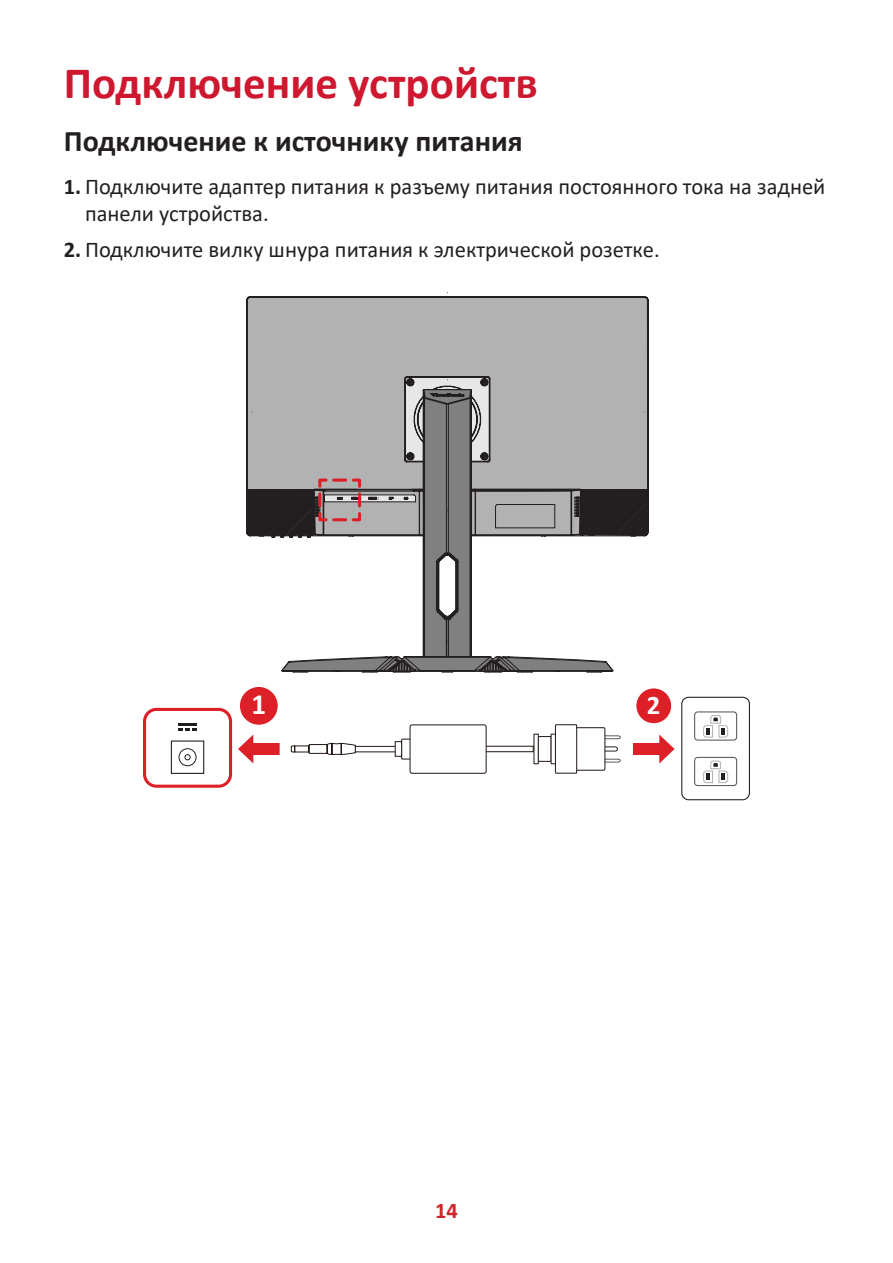
<style>
.page{position:relative;width:893px;height:1263px;background:#fff}
.page>*{position:absolute;margin:0;border:0;box-sizing:border-box;transform-origin:0 0}
.t1{font:700 45px "Calibri";color:#ce182f}
.t2{font:700 30px "Calibri";color:#231f20}
.t3{font:700 28.95px "Calibri";color:#fff}
.t4{font:700 26.85px "Calibri";color:#fff}
.t5{font:22.5px/27px "Calibri";color:#231f20}
.t6{font:700 22.5px "Calibri";color:#d1232a}
.s1{font-weight:700}
</style>
<div class="page">
<svg style="left:487px;top:724px;width:134px;height:50px"></svg>
<div style="left:401px;top:739px;width:35px;height:20px;border:1px solid #211613"></div>
<div style="left:410px;top:725px;width:76px;height:48px;background:#fff;border-radius:2px"></div>
<div style="left:410px;top:724px;width:77px;height:50px;border:1px solid #211613;border-radius:2px"></div>
<svg style="left:290px;top:741px;width:113px;height:16px"></svg>
<svg style="left:633px;top:734px;width:42px;height:30px"></svg>
<div style="left:636px;top:688px;width:36px;height:36px;background:#dd1f28;border-radius:50%"></div>
<div style="left:635px;top:687px;width:37px;height:37px;border:1px solid #fff;border-radius:50%"></div>
<div style="left:681px;top:697px;width:69px;height:103px;border:1px solid #231f20;border-radius:7px"></div>
<div style="left:694px;top:711px;width:43px;height:30px;border:1px solid #5c5c5f;border-radius:3px"></div>
<svg style="left:703px;top:715px;width:26px;height:23px"></svg>
<div style="left:694px;top:757px;width:43px;height:29px;border:1px solid #5c5c5f;border-radius:3px"></div>
<svg style="left:703px;top:760px;width:26px;height:23px"></svg>
<div style="left:143px;top:708px;width:89px;height:80px;border:3px solid #dd1f28;border-radius:12px"></div>
<svg style="left:238px;top:734px;width:42px;height:30px"></svg>
<div style="left:239px;top:686px;width:39px;height:39px;background:#dd1f28;border-radius:50%"></div>
<div style="left:239px;top:686px;width:40px;height:40px;border:1px solid #fff;border-radius:50%"></div>
<svg style="left:179px;top:724px;width:18px;height:6px"></svg>
<svg style="left:178px;top:748px;width:19px;height:18px"></svg>
<div style="left:171px;top:740px;width:33px;height:34px;border:1px solid #211e1e"></div>
<svg style="left:282px;top:642px;width:331px;height:31px"></svg>
<svg style="left:246px;top:292px;width:398px;height:350px"></svg>
<svg style="left:246px;top:380px;width:402px;height:239px"></svg>
<h1 class="t1" style="left:64px;top:51px;width:475px">Подключение устройств</h1>
<h2 class="t2" style="left:64px;top:120px;width:460px">Подключение к источнику питания</h2>
<p class="t5" style="left:85px;top:173px;width:742px;text-indent:-21px"><span class="s1">1.</span> Подключите адаптер питания к разъему питания постоянного тока на задней панели устройства.</p>
<p class="t5" style="left:64px;top:235px;width:597px"><span class="s1">2.</span> Подключите вилку шнура питания к электрической розетке.</p>
<p class="t3" style="left:251px;top:684px;width:16px">1</p>
<p class="t4" style="left:647px;top:686px;width:15px">2</p>
<p class="t6" style="left:435px;top:1194px;width:24px">14</p>
</div>
